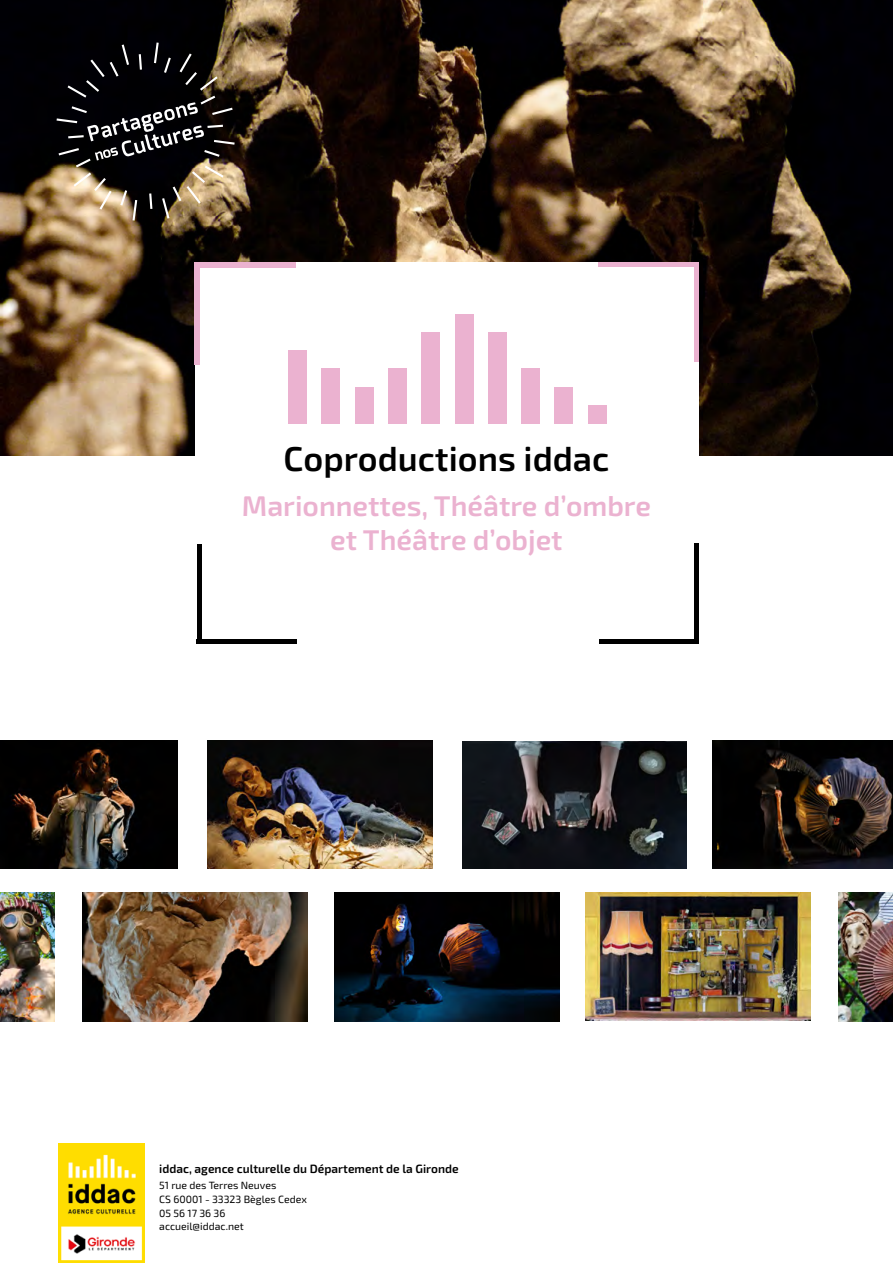
<style>
.page{position:relative;width:893px;height:1263px;background:#fff}
.page>*{position:absolute;margin:0;border:0;box-sizing:border-box;transform-origin:0 0}
.t1{font:600 34.5px "Exo 2";color:#000}
.t2{font:600 28.5px/34.2px "Exo 2";color:#ebb2d0;text-align:center}
.t3{font:600 12px "Exo 2";color:#000}
.t4{font:10.5px/14.2px "Exo 2";color:#000}
</style>
<div class="page">
<img style="left:0;top:0;width:893px;height:456px">
<div style="left:195px;top:262px;width:503px;height:382px;background:#fff"></div>
<svg style="left:57px;top:43px;width:178px;height:178px;background:#3e372f"></svg>
<img style="left:334px;top:893px;width:225px;height:128px">
<img style="left:208px;top:740px;width:225px;height:129px">
<img style="left:586px;top:893px;width:224px;height:128px">
<img style="left:0;top:893px;width:54px;height:128px">
<img style="left:713px;top:740px;width:180px;height:129px">
<img style="left:83px;top:893px;width:225px;height:128px">
<img style="left:0;top:740px;width:178px;height:129px">
<img style="left:463px;top:741px;width:223px;height:128px">
<img style="left:839px;top:892px;width:54px;height:129px">
<div style="left:194px;top:262px;width:102px;height:5px;background:#ebb2d0"></div>
<div style="left:694px;top:262px;width:5px;height:100px;background:#ebb2d0"></div>
<div style="left:599px;top:639px;width:100px;height:5px;background:#000"></div>
<div style="left:197px;top:544px;width:5px;height:100px;background:#000"></div>
<div style="left:194px;top:263px;width:6px;height:101px;background:#ebb2d0"></div>
<div style="left:598px;top:262px;width:101px;height:5px;background:#ebb2d0"></div>
<div style="left:694px;top:543px;width:5px;height:101px;background:#000"></div>
<div style="left:197px;top:639px;width:100px;height:5px;background:#000"></div>
<div style="left:355px;top:405px;width:18px;height:18px;background:#ebb2d0"></div>
<div style="left:388px;top:405px;width:19px;height:18px;background:#ebb2d0"></div>
<div style="left:388px;top:387px;width:19px;height:18px;background:#ebb2d0"></div>
<div style="left:422px;top:405px;width:18px;height:18px;background:#ebb2d0"></div>
<div style="left:422px;top:387px;width:18px;height:18px;background:#ebb2d0"></div>
<div style="left:422px;top:369px;width:18px;height:18px;background:#ebb2d0"></div>
<div style="left:322px;top:405px;width:18px;height:18px;background:#ebb2d0"></div>
<div style="left:322px;top:387px;width:18px;height:18px;background:#ebb2d0"></div>
<div style="left:288px;top:405px;width:19px;height:18px;background:#ebb2d0"></div>
<div style="left:288px;top:387px;width:19px;height:18px;background:#ebb2d0"></div>
<div style="left:288px;top:369px;width:19px;height:18px;background:#ebb2d0"></div>
<div style="left:488px;top:405px;width:18px;height:18px;background:#ebb2d0"></div>
<div style="left:488px;top:387px;width:18px;height:18px;background:#ebb2d0"></div>
<div style="left:488px;top:369px;width:18px;height:18px;background:#ebb2d0"></div>
<div style="left:455px;top:405px;width:18px;height:18px;background:#ebb2d0"></div>
<div style="left:455px;top:387px;width:18px;height:18px;background:#ebb2d0"></div>
<div style="left:455px;top:369px;width:18px;height:18px;background:#ebb2d0"></div>
<div style="left:455px;top:350px;width:18px;height:19px;background:#ebb2d0"></div>
<div style="left:522px;top:405px;width:18px;height:18px;background:#ebb2d0"></div>
<div style="left:522px;top:387px;width:18px;height:18px;background:#ebb2d0"></div>
<div style="left:555px;top:405px;width:18px;height:18px;background:#ebb2d0"></div>
<div style="left:355px;top:387px;width:18px;height:18px;background:#ebb2d0"></div>
<div style="left:388px;top:369px;width:19px;height:18px;background:#ebb2d0"></div>
<div style="left:422px;top:350px;width:18px;height:19px;background:#ebb2d0"></div>
<div style="left:322px;top:369px;width:18px;height:18px;background:#ebb2d0"></div>
<div style="left:288px;top:350px;width:19px;height:19px;background:#ebb2d0"></div>
<div style="left:488px;top:350px;width:18px;height:19px;background:#ebb2d0"></div>
<div style="left:455px;top:332px;width:18px;height:18px;background:#ebb2d0"></div>
<div style="left:522px;top:369px;width:18px;height:18px;background:#ebb2d0"></div>
<div style="left:555px;top:387px;width:18px;height:18px;background:#ebb2d0"></div>
<div style="left:588px;top:405px;width:18px;height:18px;background:#ebb2d0"></div>
<div style="left:422px;top:332px;width:18px;height:18px;background:#ebb2d0"></div>
<div style="left:488px;top:332px;width:18px;height:18px;background:#ebb2d0"></div>
<div style="left:455px;top:314px;width:18px;height:18px;background:#ebb2d0"></div>
<img style="left:59px;top:1143px;width:86px;height:120px">
<h1 class="t1" style="left:284px;top:438px;width:327px">Coproductions iddac</h1>
<h2 class="t2" style="left:242px;top:489px;width:411px">Marionnettes, Théâtre d’ombre et Théâtre d’objet</h2>
<p class="t3" style="left:159px;top:1162px;width:301px">iddac, agence culturelle du Département de la Gironde</p>
<p class="t4" style="left:159px;top:1178px;width:149px">51 rue des Terres Neuves<br>CS 60001 - 33323 Bègles Cedex<br>05 56 17 36 36</p>
<p class="t4" style="left:159px;top:1219px;width:86px">accueil@iddac.net</p>
</div>
